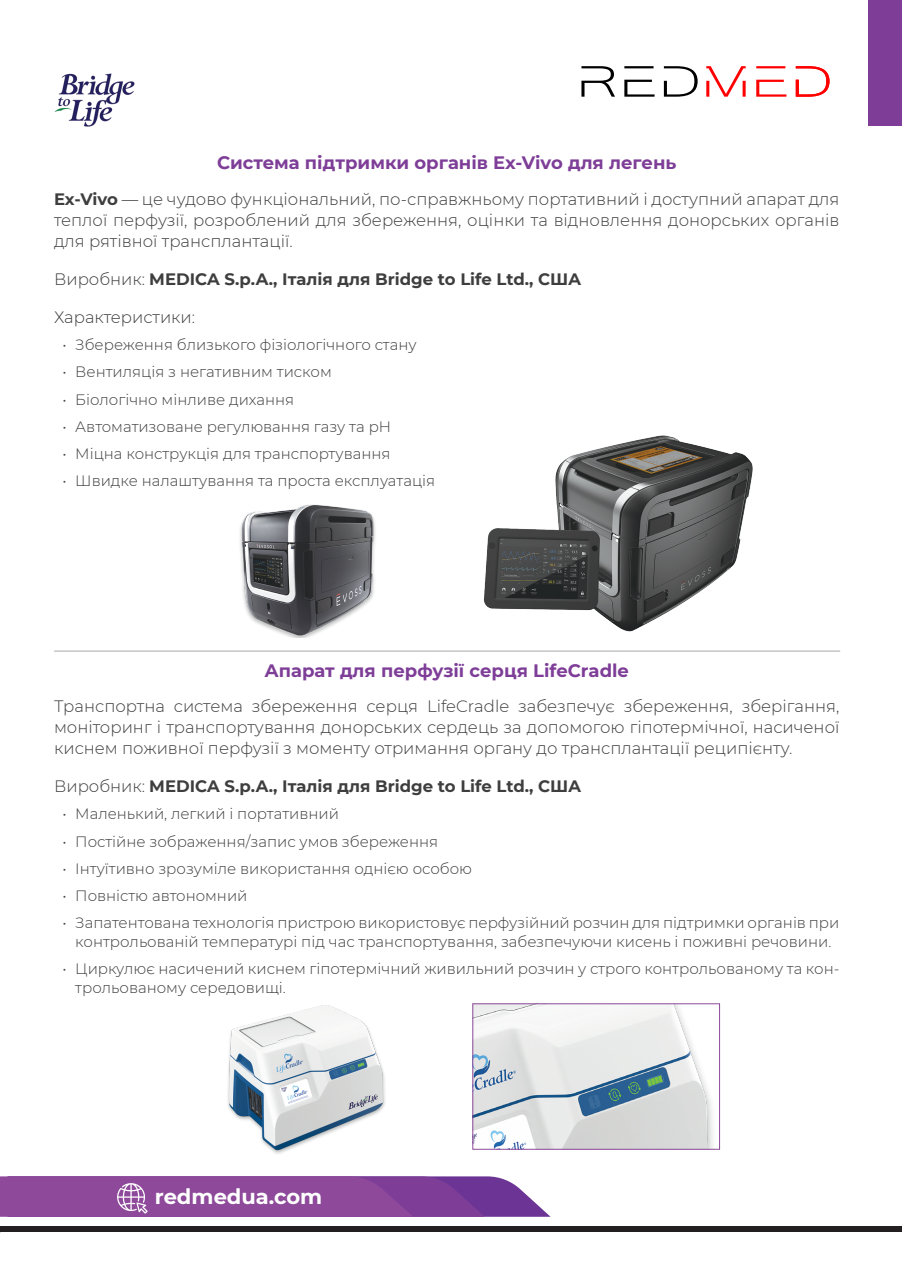
<style>
.page{position:relative;width:902px;height:1280px;background:#fff}
.page>*{position:absolute;margin:0;border:0;box-sizing:border-box;transform-origin:0 0}
.t1{font:700 21px "Montserrat";color:#fff}
.t2{font:700 18px "Montserrat";color:#7e3e98}
.t3{font:300 16.5px/21px "Montserrat";color:#3e3e3f;text-align:justify}
.t4{font:700 16.5px "Montserrat";color:#3e3e3f}
.t5{font:300 15px/18.8px "Montserrat";color:#3e3e3f;text-align:center}
.s1{font-weight:700}
.s2{font-weight:300}
</style>
<div class="page">
<div style="left:0;top:1227px;width:901px;height:5px;background:#231f20"></div>
<svg style="left:0;top:1176px;width:550px;height:41px;background:#8d4e9f"></svg>
<div style="left:868px;top:0;width:33px;height:125px;background:#7e3e98"></div>
<svg style="left:581px;top:66px;width:34px;height:31px"></svg>
<svg style="left:624px;top:66px;width:30px;height:31px"></svg>
<svg style="left:663px;top:66px;width:34px;height:31px"></svg>
<svg style="left:706px;top:66px;width:39px;height:31px"></svg>
<svg style="left:756px;top:66px;width:30px;height:31px"></svg>
<svg style="left:795px;top:66px;width:34px;height:31px"></svg>
<img style="left:240px;top:504px;width:136px;height:133px">
<img style="left:228px;top:1005px;width:157px;height:149px">
<img style="left:474px;top:1005px;width:239px;height:143px">
<div style="left:472px;top:1003px;width:247px;height:147px;border:1px solid #8e499b"></div>
<img style="left:54px;top:73px;width:81px;height:54px">
<hr style="left:54px;top:651px;width:785px;height:1px;background:#a8a9ad">
<img style="left:483px;top:435px;width:270px;height:197px">
<p class="t2" style="left:217px;top:150px;width:461px">Система підтримки органів Ex-Vivo для легень</p>
<p class="t3" style="left:54px;top:188px;width:786px"><span class="s1">Ex-Vivo</span> — це чудово функціональний, по-справжньому портативний і доступний апарат для теплої перфузії, розроблений для збереження, оцінки та відновлення донорських органів для рятівної трансплантації.</p>
<p class="t4" style="left:54px;top:267px;width:529px"><span class="s2">Виробник:</span> MEDICA S.p.A., Італія для Bridge to Life Ltd., США</p>
<p class="t3" style="left:54px;top:306px;width:143px">Характеристики:</p>
<p class="t5" style="left:63px;top:335px;width:355px">• Збереження близького фізіологічного стану</p>
<p class="t5" style="left:63px;top:362px;width:271px">• Вентиляція з негативним тиском</p>
<p class="t5" style="left:63px;top:389px;width:233px">• Біологічно мінливе дихання</p>
<p class="t5" style="left:63px;top:417px;width:330px">• Автоматизоване регулювання газу та pH</p>
<p class="t5" style="left:63px;top:444px;width:329px">• Міцна конструкція для транспортування</p>
<p class="t5" style="left:63px;top:471px;width:374px">• Швидке налаштування та проста експлуатація</p>
<p class="t2" style="left:264px;top:657px;width:366px">Апарат для перфузії серця LifeCradle</p>
<p class="t3" style="left:54px;top:695px;width:786px">Транспортна система збереження серця LifeCradle забезпечує збереження, зберігання, моніторинг і транспортування донорських сердець за допомогою гіпотермічної, насиченої киснем поживної перфузії з моменту отримання органу до трансплантації реципієнту.</p>
<p class="t4" style="left:54px;top:774px;width:529px"><span class="s2">Виробник:</span> MEDICA S.p.A., Італія для Bridge to Life Ltd., США</p>
<p class="t5" style="left:63px;top:804px;width:278px">• Маленький, легкий і портативний</p>
<p class="t5" style="left:63px;top:831px;width:377px">• Постійне зображення/запис умов збереження</p>
<p class="t5" style="left:63px;top:859px;width:411px">• Інтуїтивно зрозуміле використання однією особою</p>
<p class="t5" style="left:63px;top:886px;width:186px">• Повністю автономний</p>
<p class="t5" style="left:63px;top:913px;width:778px">• Запатентована технологія пристрою використовує перфузійний розчин для підтримки органів при контрольованій температурі під час транспортування, забезпечуючи кисень і поживні речовини.</p>
<p class="t5" style="left:75px;top:959px;width:765px;text-align:left;text-indent:-13px">• Циркулює насичений киснем гіпотермічний живильний розчин у строго контрольованому та кон&shy;трольованому середовищі.</p>
<h1 class="t1" style="left:155px;top:1181px;width:169px">redmedua.com</h1>
</div>
